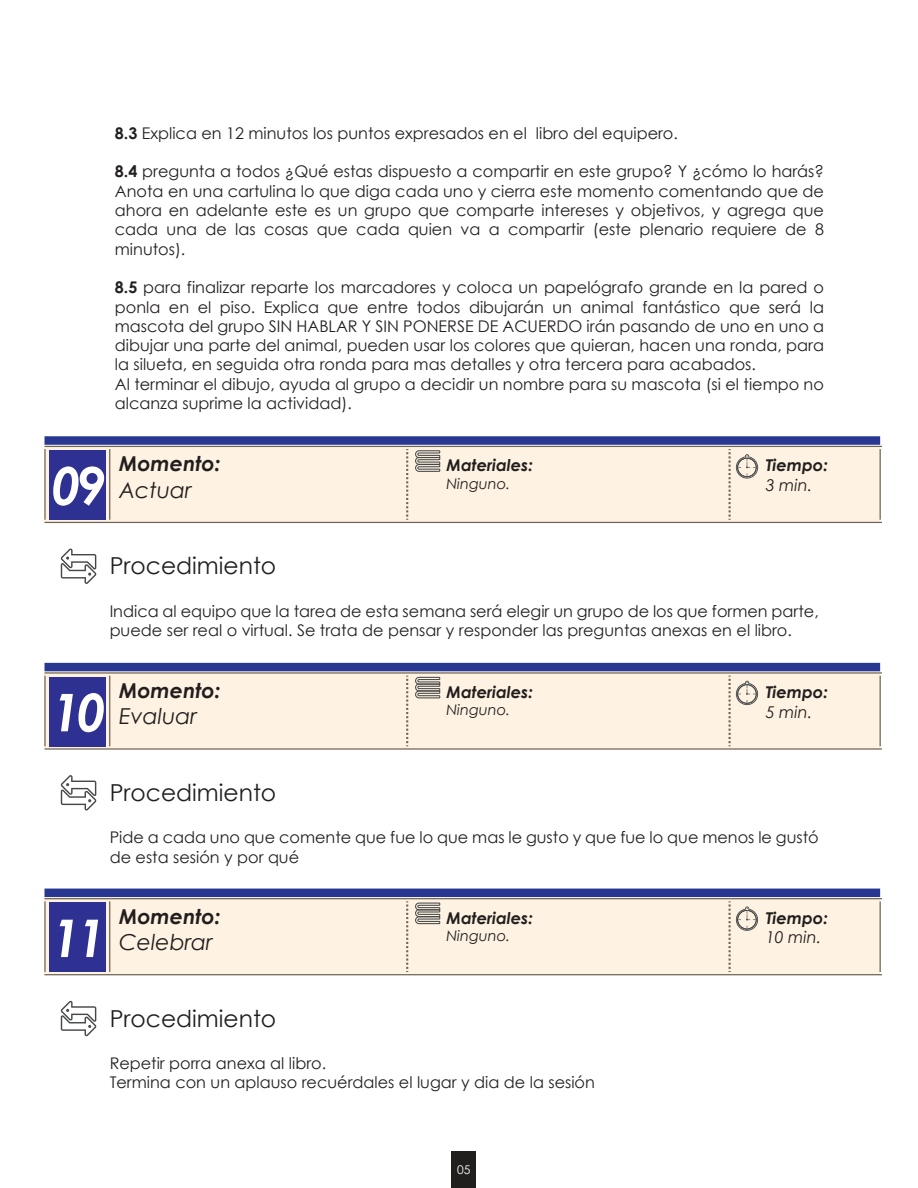
<style>
.page{position:relative;width:918px;height:1188px;background:#fff}
.page>*{position:absolute;margin:0;border:0;box-sizing:border-box;transform-origin:0 0}
.t1{font:italic 700 52.05px "Century Gothic";color:#fff}
.t2{font:23.4px "Century Gothic";color:#211e1e}
.t3{font:italic 21.9px "Century Gothic";color:#211e1e}
.t4{font:italic 700 20.55px "Century Gothic";color:#211e1e}
.t5{font:italic 700 16.35px "Century Gothic";color:#211e1e}
.t6{font:italic 16.35px "Century Gothic";color:#211e1e}
.t7{font:16.05px/19.4px "Century Gothic";color:#231f20}
.t8{font:italic 14.55px "Century Gothic";color:#211e1e}
.t9{font:12px "Century Gothic";color:#fff}
.s1{font-weight:700}
</style>
<div class="page">
<div style="left:45px;top:446px;width:835px;height:76px;background:#fef3e2"></div>
<hr style="left:109px;top:449px;width:1px;height:71px;background:#716557">
<hr style="left:44px;top:449px;width:2px;height:71px;background:#716557">
<hr style="left:45px;top:522px;width:837px;height:1px;background:#716557">
<hr style="left:45px;top:446px;width:837px;height:1px;background:#716557">
<svg style="left:406px;top:449px;width:2px;height:71px"></svg>
<hr style="left:880px;top:449px;width:1px;height:71px;background:#716557">
<div style="left:49px;top:450px;width:56px;height:70px;background:#2e3092"></div>
<svg style="left:415px;top:450px;width:25px;height:22px"></svg>
<svg style="left:729px;top:449px;width:29px;height:71px"></svg>
<div style="left:45px;top:436px;width:835px;height:9px;background:#283890"></div>
<svg style="left:61px;top:549px;width:36px;height:35px"></svg>
<div style="left:45px;top:673px;width:835px;height:76px;background:#fef3e2"></div>
<hr style="left:109px;top:676px;width:1px;height:70px;background:#716557">
<hr style="left:44px;top:676px;width:2px;height:70px;background:#716557">
<hr style="left:45px;top:748px;width:837px;height:2px;background:#716557">
<hr style="left:45px;top:672px;width:837px;height:2px;background:#716557">
<svg style="left:406px;top:676px;width:2px;height:70px"></svg>
<hr style="left:880px;top:676px;width:1px;height:70px;background:#716557">
<div style="left:49px;top:677px;width:56px;height:69px;background:#2e3092"></div>
<svg style="left:415px;top:677px;width:25px;height:21px"></svg>
<svg style="left:729px;top:676px;width:29px;height:70px"></svg>
<div style="left:45px;top:663px;width:835px;height:8px;background:#283890"></div>
<svg style="left:61px;top:775px;width:36px;height:36px"></svg>
<div style="left:45px;top:899px;width:835px;height:76px;background:#fef3e2"></div>
<hr style="left:109px;top:901px;width:1px;height:71px;background:#716557">
<hr style="left:44px;top:901px;width:2px;height:71px;background:#716557">
<hr style="left:45px;top:974px;width:837px;height:1px;background:#716557">
<hr style="left:45px;top:898px;width:837px;height:1px;background:#716557">
<svg style="left:406px;top:901px;width:2px;height:71px"></svg>
<hr style="left:880px;top:901px;width:1px;height:71px;background:#716557">
<div style="left:49px;top:903px;width:56px;height:69px;background:#2e3092"></div>
<svg style="left:415px;top:903px;width:25px;height:21px"></svg>
<svg style="left:729px;top:901px;width:29px;height:71px"></svg>
<div style="left:45px;top:889px;width:835px;height:8px;background:#283890"></div>
<svg style="left:61px;top:1001px;width:36px;height:35px"></svg>
<div style="left:451px;top:1151px;width:25px;height:37px;background:#211e1e"></div>
<p class="t7" style="left:115px;top:123px;width:565px"><span class="s1">8.3</span> Explica en 12 minutos los puntos expresados en el libro del equipero.</p>
<p class="t7" style="left:115px;top:162px;width:711px;text-align:justify"><span class="s1">8.4</span> pregunta a todos ¿Qué estas dispuesto a compartir en este grupo? Y ¿cómo lo harás?<br>Anota en una cartulina lo que diga cada uno y cierra este momento comentando que de ahora en adelante este es un grupo que comparte intereses y objetivos, y agrega que cada una de las cosas que cada quien va a compartir (este plenario requiere de 8 minutos).</p>
<p class="t7" style="left:115px;top:278px;width:711px"><span class="s1">8.5</span> para finalizar reparte los marcadores y coloca un papelógrafo grande en la pared o ponla en el piso. Explica que entre todos dibujarán un animal fantástico que será la mascota del grupo SIN HABLAR Y SIN PONERSE DE ACUERDO irán pasando de uno en uno a dibujar una parte del animal, pueden usar los colores que quieran, hacen una ronda, para la silueta, en seguida otra ronda para mas detalles y otra tercera para acabados.<br>Al terminar el dibujo, ayuda al grupo a decidir un nombre para su mascota (si el tiempo no alcanza suprime la actividad).</p>
<h1 class="t1" style="left:51px;top:446px;width:56px">09</h1>
<p class="t4" style="left:119px;top:448px;width:103px">Momento:</p>
<h3 class="t3" style="left:119px;top:474px;width:74px">Actuar</h3>
<p class="t5" style="left:446px;top:453px;width:88px">Materiales:</p>
<p class="t8" style="left:446px;top:474px;width:65px">Ninguno.</p>
<p class="t5" style="left:766px;top:453px;width:64px">Tiempo:</p>
<p class="t6" style="left:766px;top:474px;width:48px">3 min.</p>
<h2 class="t2" style="left:110px;top:550px;width:168px">Procedimiento</h2>
<p class="t7" style="left:110px;top:601px;width:711px">Indica al equipo que la tarea de esta semana será elegir un grupo de los que formen parte, puede ser real o virtual. Se trata de pensar y responder las preguntas anexas en el libro.</p>
<h1 class="t1" style="left:51px;top:673px;width:56px">10</h1>
<p class="t4" style="left:119px;top:675px;width:103px">Momento:</p>
<h3 class="t3" style="left:119px;top:701px;width:80px">Evaluar</h3>
<p class="t5" style="left:446px;top:680px;width:88px">Materiales:</p>
<p class="t8" style="left:446px;top:700px;width:65px">Ninguno.</p>
<p class="t5" style="left:766px;top:680px;width:64px">Tiempo:</p>
<p class="t6" style="left:766px;top:700px;width:48px">5 min.</p>
<h2 class="t2" style="left:110px;top:776px;width:168px">Procedimiento</h2>
<p class="t7" style="left:110px;top:828px;width:711px">Pide a cada uno que comente que fue lo que mas le gusto y que fue lo que menos le gustó de esta sesión y por qué</p>
<h1 class="t1" style="left:51px;top:899px;width:56px">11</h1>
<p class="t4" style="left:119px;top:901px;width:103px">Momento:</p>
<h3 class="t3" style="left:119px;top:927px;width:95px">Celebrar</h3>
<p class="t5" style="left:446px;top:905px;width:88px">Materiales:</p>
<p class="t8" style="left:446px;top:926px;width:65px">Ninguno.</p>
<p class="t5" style="left:766px;top:905px;width:64px">Tiempo:</p>
<p class="t6" style="left:766px;top:926px;width:57px">10 min.</p>
<h2 class="t2" style="left:110px;top:1002px;width:168px">Procedimiento</h2>
<p class="t7" style="left:110px;top:1053px;width:487px">Repetir porra anexa al libro.<br>Termina con un aplauso recuérdales el lugar y dia de la sesión</p>
<p class="t9" style="left:457px;top:1161px;width:15px">05</p>
</div>
